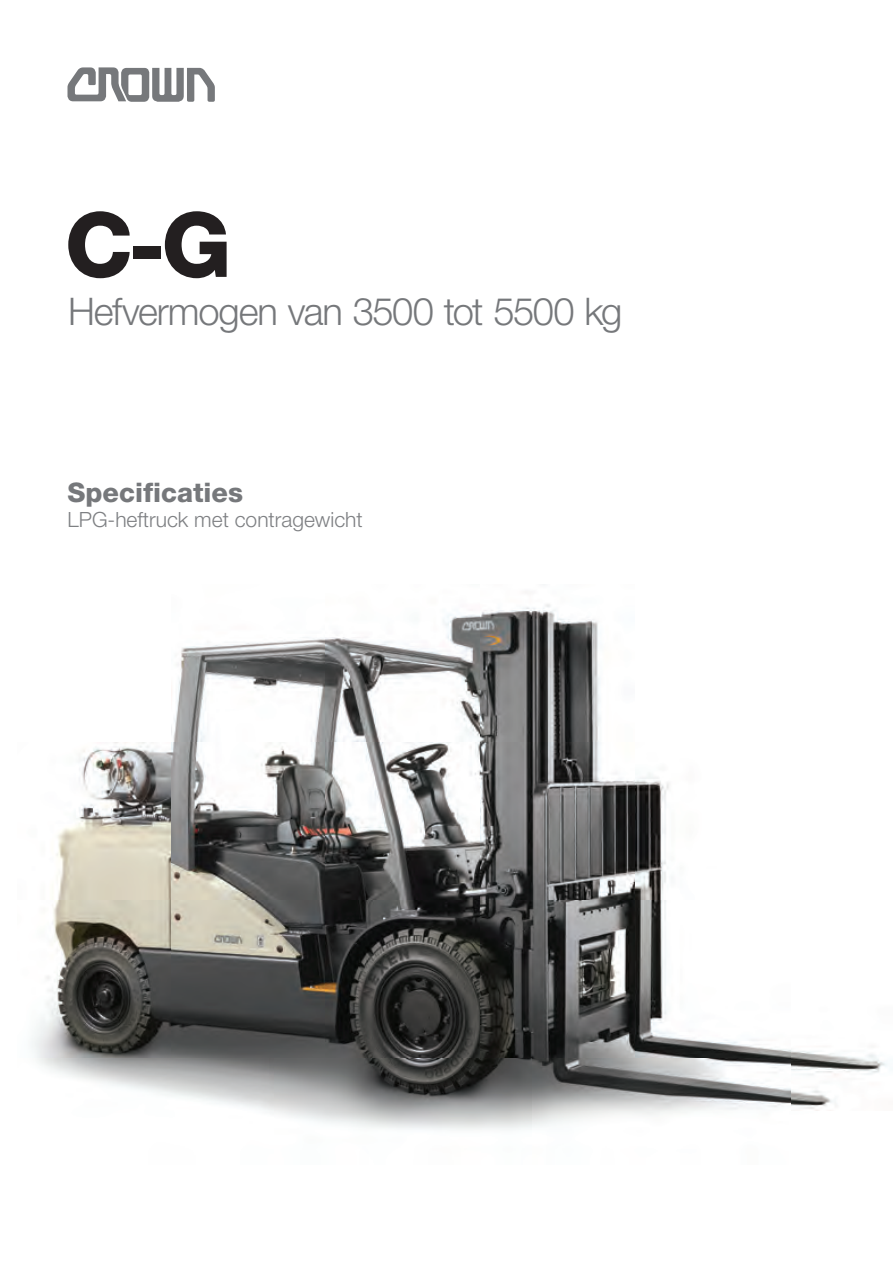
<style>
.page{position:relative;width:893px;height:1263px;background:#fff}
.page>*{position:absolute;margin:0;border:0;box-sizing:border-box;transform-origin:0 0}
.t1{font:800 90px "Helvetica Neue LT Std";color:#231f20}
.t2{font:300 38.1px "Helvetica Neue LT Std";letter-spacing:-.03em;color:#76787b}
.t3{font:800 27px "Helvetica Neue LT Std";color:#76787b}
.t4{font:300 21px "Helvetica Neue LT Pro";color:#7e8083}
</style>
<div class="page">
<img style="left:31px;top:604px;width:856px;height:526px">
<svg style="left:68px;top:67px;width:147px;height:35px"></svg>
<h1 class="t1" style="left:64px;top:191px;width:169px">C-G</h1>
<h2 class="t2" style="left:68px;top:288px;width:556px">Hefvermogen van 3500 tot 5500 kg</h2>
<p class="t3" style="left:67px;top:476px;width:177px">Specificaties</p>
<p class="t4" style="left:67px;top:507px;width:297px">LPG-heftruck met contragewicht</p>
</div>
